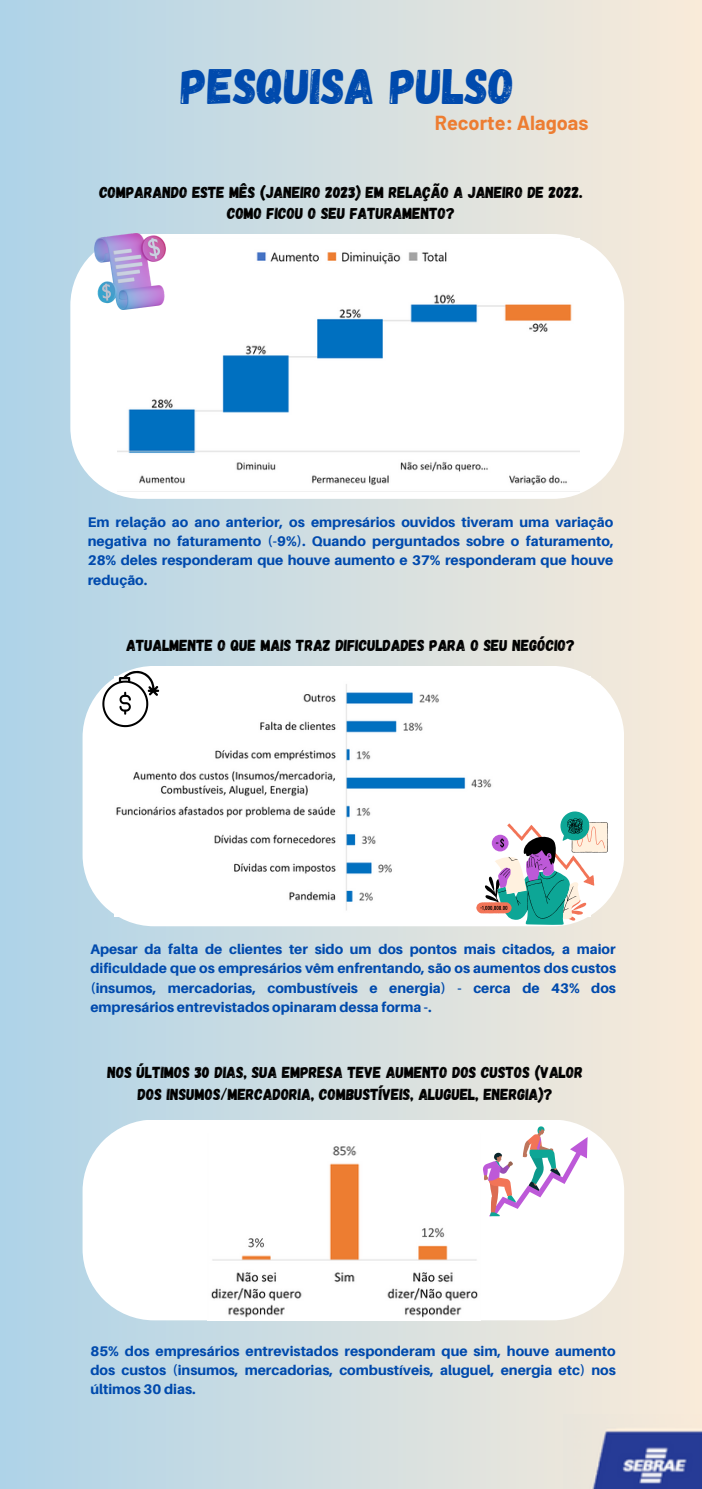
<style>
.page{position:relative;width:702px;height:1489px;background:#fff}
.page>*{position:absolute;margin:0;border:0;box-sizing:border-box;transform-origin:0 0}
.t1{font:49.75px "Gagalin";color:#004aad}
.t2{font:700 19.75px "Barlow";color:#ed7d32}
.t3{font:16px/21.5px "Gagalin";color:#000;text-align:center}
.t4{font:800 14px/19.5px "Aileron";color:#004aad;text-align:justify}
.t5{font:800 13.75px/19.5px "Aileron";color:#004aad;text-align:justify}
</style>
<div class="page">
<div style="left:0;top:0;width:701px;height:1489px;background:linear-gradient(to right,#aed3e8,#f9ebd9)"></div>
<div style="left:70px;top:234px;width:554px;height:265px;background:#fff;border-radius:71px"></div>
<svg style="left:82px;top:666px;width:541px;height:260px"></svg>
<img style="left:117px;top:238px;width:462px;height:248px">
<img style="left:94px;top:234px;width:71px;height:75px">
<img style="left:115px;top:676px;width:475px;height:241px">
<svg style="left:476px;top:811px;width:131px;height:114px"></svg>
<svg style="left:102px;top:671px;width:57px;height:56px"></svg>
<svg style="left:82px;top:1119px;width:542px;height:201px"></svg>
<img style="left:207px;top:1133px;width:273px;height:188px">
<svg style="left:482px;top:1126px;width:105px;height:90px"></svg>
<img style="left:563px;top:1414px;width:138px;height:75px">
<p class="t1" style="left:181px;top:54px;width:334px">PESQUISA PULSO</p>
<p class="t2" style="left:434px;top:111px;width:155px">Recorte: Alagoas</p>
<p class="t3" style="left:99px;top:180px;width:484px">COMPARANDO ESTE MÊS (JANEIRO 2023) EM RELAÇÃO A JANEIRO DE 2022.<br>COMO FICOU O SEU FATURAMENTO?</p>
<p class="t4" style="left:88px;top:512px;width:527px">Em relação ao ano anterior, os empresários ouvidos tiveram uma variação negativa no faturamento (-9%). Quando perguntados sobre o faturamento, 28% deles responderam que houve aumento e 37% responderam que houve redução.</p>
<p class="t3" style="left:126px;top:634px;width:450px">ATUALMENTE O QUE MAIS TRAZ DIFICULDADES PARA O SEU NEGÓCIO?</p>
<p class="t5" style="left:90px;top:939px;width:527px">Apesar da falta de clientes ter sido um dos pontos mais citados, a maior dificuldade que os empresários vêm enfrentando, são os aumentos dos custos (insumos, mercadorias, combustíveis e energia) - cerca de 43% dos empresários entrevistados opinaram dessa forma -.</p>
<p class="t3" style="left:107px;top:1061px;width:476px">NOS ÚLTIMOS 30 DIAS, SUA EMPRESA TEVE AUMENTO DOS CUSTOS (VALOR<br>DOS INSUMOS/MERCADORIA, COMBUSTÍVEIS, ALUGUEL, ENERGIA)?</p>
<p class="t4" style="left:90px;top:1341px;width:526px">85% dos empresários entrevistados responderam que sim, houve aumento dos custos (insumos, mercadorias, combustíveis, aluguel, energia etc) nos últimos 30 dias.</p>
</div>
